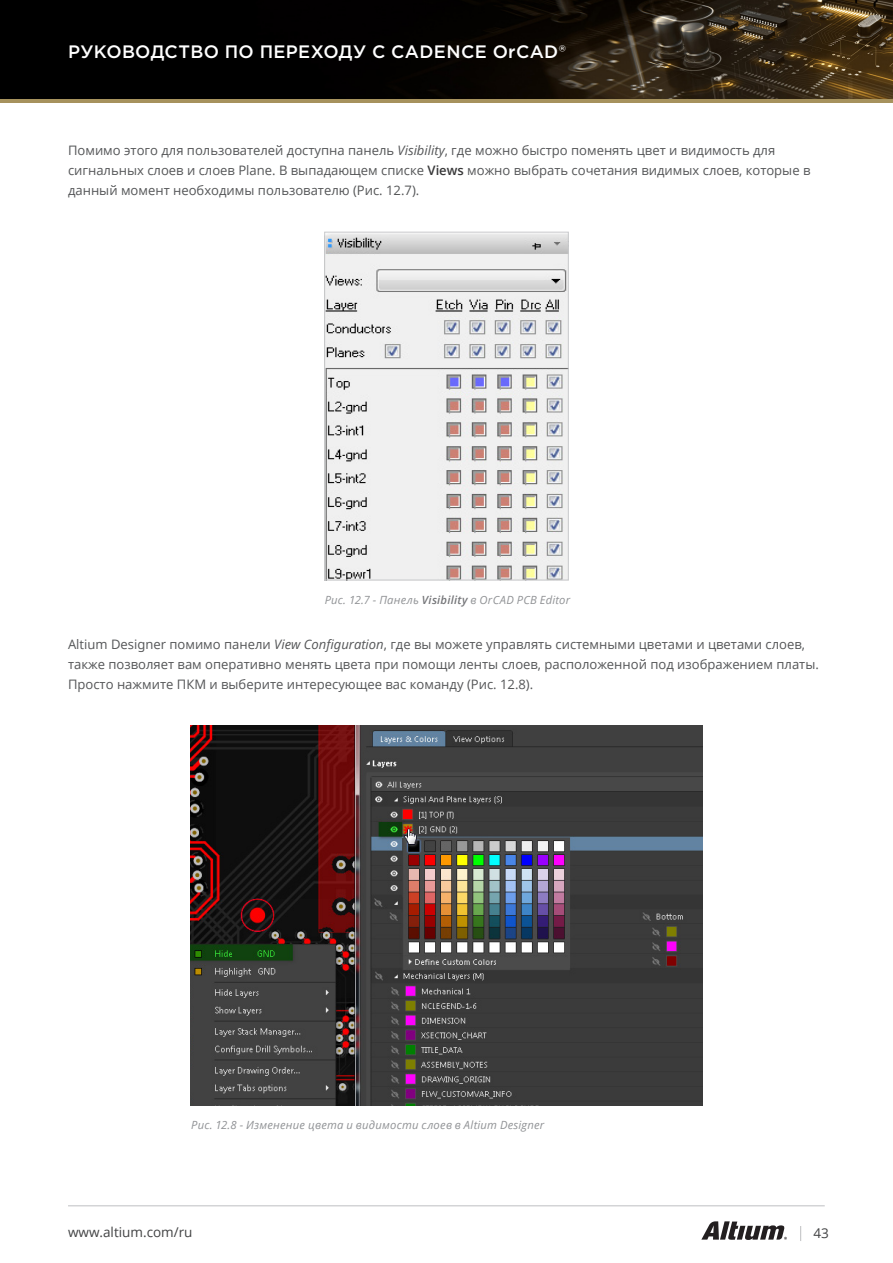
<style>
.page{position:relative;width:893px;height:1263px;background:#fff}
.page>*{position:absolute;margin:0;border:0;box-sizing:border-box;transform-origin:0 0}
.t1{font:500 18px "Gotham Pro";letter-spacing:.02em;color:#fff}
.t2{font:13.5px "Open Sans";color:#414243}
.Basic_Content{font:13.05px/20.1px "Open Sans";color:#545557}
.signature{font:italic 11.25px "Open Sans";letter-spacing:.02em;color:#919396}
.s1{font-family:"Gotham";font-weight:400}
.s2{font-style:italic}
.s3{font-weight:600;color:#383839}
.s4{font-weight:600;color:#757679}
</style>
<div class="page">
<svg style="left:701px;top:1221px;width:86px;height:19px"></svg>
<hr style="left:68px;top:1205px;width:757px;height:1px;background:#bebfc2">
<svg style="left:800px;top:1226px;width:1px;height:15px"></svg>
<img style="left:0;top:0;width:893px;height:99px">
<hr style="left:0;top:99px;width:893px;height:4px;background:#a6925d">
<img style="left:327px;top:234px;width:239px;height:344px">
<div style="left:325px;top:232px;width:243px;height:348px;border:1px solid #c9cacc"></div>
<img style="left:190px;top:725px;width:513px;height:380px">
<h1 class="t1" style="left:68px;top:41px;width:499px">РУКОВОДСТВО ПО ПЕРЕХОДУ C CADENCE OrCAD<span class="s1">®</span></h1>
<p class="Basic_Content" style="left:68px;top:139px;width:744px">Помимо этого для пользователей доступна панель <span class="s2">Visibility</span>, где можно быстро поменять цвет и видимость для сигнальных слоев и слоев Plane. В выпадающем списке <span class="s3">Views</span> можно выбрать сочетания видимых слоев, которые в данный момент необходимы пользователю (Рис. 12.7).</p>
<p class="signature" style="left:325px;top:592px;width:247px">Рис. 12.7 - Панель <span class="s4">Visibility</span> в OrCAD PCB Editor</p>
<p class="Basic_Content" style="left:68px;top:634px;width:752px">Altium Designer помимо панели <span class="s2">View Configuration</span>, где вы можете управлять системными цветами и цветами слоев, также позволяет вам оперативно менять цвета при помощи ленты слоев, расположенной под изображением платы.<br>Просто нажмите ПКМ и выберите интересующее вас команду (Рис. 12.8).</p>
<p class="signature" style="left:191px;top:1117px;width:355px">Рис. 12.8 - Изменение цвета и видимости слоев в Altium Designer</p>
<p class="t2" style="left:68px;top:1222px;width:126px">www.altium.com/ru</p>
<p class="t2" style="left:813px;top:1224px;width:17px">43</p>
</div>
